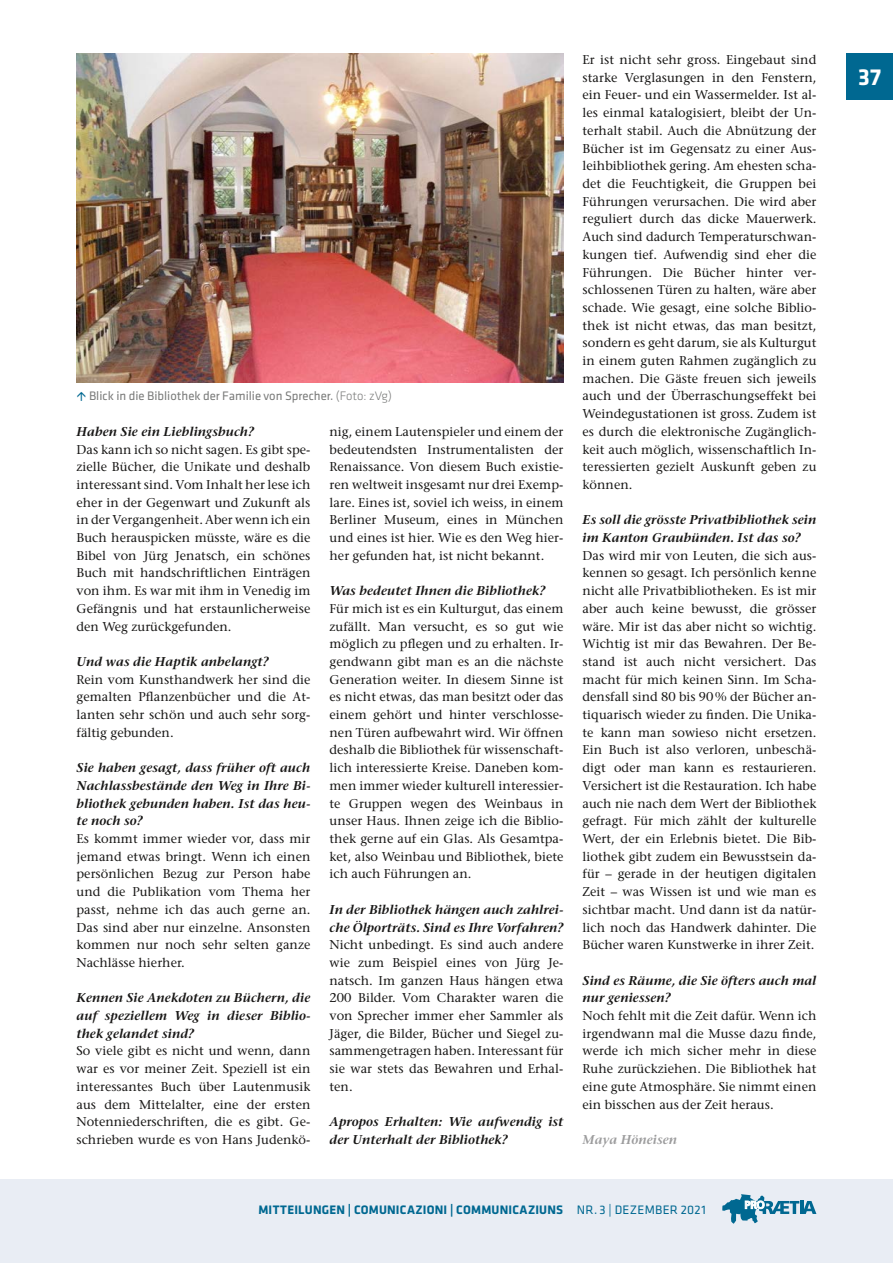
<style>
.page{position:relative;width:893px;height:1263px;background:#fff}
.page>*{position:absolute;margin:0;border:0;box-sizing:border-box;transform-origin:0 0}
.Pagina{font:700 24px "Klavika";color:#fff}
.Grundschrift_Pro_Rae{font:500 12.75px/17.7px "Stone Serif Std";letter-spacing:.005em;color:#181716;text-align:justify}
.Grundschrift_Pro_Rae-2{font:italic 600 12.75px/17.7px "Stone Serif Std";letter-spacing:.005em;color:#181716}
.t1{font:700 12.75px "Klavika";letter-spacing:.015em;color:#006891}
.Bildlegende_Pro_Raet{font:12.75px "Klavika";color:#7a7b7a}
.Autor_Pro_Raetia{font:italic 600 12.75px "Stone Serif Std";letter-spacing:.005em;color:#9c9c9d}
.s1{font-weight:300}
.s2{font-weight:400}
</style>
<div class="page">
<div style="left:0;top:1179px;width:893px;height:84px;background:#e9edf4"></div>
<div style="left:846px;top:53px;width:47px;height:46px;background:#006891"></div>
<svg style="left:722px;top:1194px;width:94px;height:30px"></svg>
<img style="left:77px;top:53px;width:486px;height:330px">
<p class="Bildlegende_Pro_Raet" style="left:89px;top:388px;width:304px">Blick in die Bibliothek der Familie von Sprecher. <span class="s1">(Foto: zVg)</span></p>
<p class="Grundschrift_Pro_Rae-2" style="left:77px;top:423px;width:179px">Haben Sie ein Lieblingsbuch?</p>
<p class="Grundschrift_Pro_Rae" style="left:77px;top:440px;width:235px">Das kann ich so nicht sagen. Es gibt spe&shy;zielle Bücher, die Unikate und deshalb interessant sind. Vom Inhalt her lese ich eher in der Gegenwart und Zukunft als in der Vergangenheit. Aber wenn ich ein Buch herauspicken müsste, wäre es die Bibel von Jürg Jenatsch, ein schönes Buch mit handschriftlichen Einträgen von ihm. Es war mit ihm in Venedig im Gefängnis und hat erstaunlicherweise den Weg zurückgefunden.</p>
<p class="Grundschrift_Pro_Rae-2" style="left:77px;top:653px;width:194px">Und was die Haptik anbelangt?</p>
<p class="Grundschrift_Pro_Rae" style="left:77px;top:670px;width:235px">Rein vom Kunsthandwerk her sind die gemalten Pflanzenbücher und die At&shy;lanten sehr schön und auch sehr sorg&shy;fältig gebunden.</p>
<p class="Grundschrift_Pro_Rae-2" style="left:77px;top:759px;width:235px;text-align:justify">Sie haben gesagt, dass früher oft auch Nachlassbestände den Weg in Ihre Bi&shy;bliothek gebunden haben. Ist das heu&shy;te noch so?</p>
<p class="Grundschrift_Pro_Rae" style="left:77px;top:830px;width:235px">Es kommt immer wieder vor, dass mir jemand etwas bringt. Wenn ich einen persönlichen Bezug zur Person habe und die Publikation vom Thema her passt, nehme ich das auch gerne an.<br>Das sind aber nur einzelne. Ansonsten kommen nur noch sehr selten ganze Nachlässe hierher.</p>
<p class="Grundschrift_Pro_Rae-2" style="left:77px;top:989px;width:235px;text-align:justify">Kennen Sie Anekdoten zu Büchern, die auf speziellem Weg in dieser Biblio&shy;thek gelandet sind?</p>
<p class="Grundschrift_Pro_Rae" style="left:77px;top:1042px;width:235px">So viele gibt es nicht und wenn, dann war es vor meiner Zeit. Speziell ist ein interessantes Buch über Lautenmusik aus dem Mittelalter, eine der ersten Notenniederschriften, die es gibt. Ge&shy;schrieben wurde es von Hans Judenkö-</p>
<p class="Grundschrift_Pro_Rae" style="left:330px;top:423px;width:235px">nig, einem Lautenspieler und einem der bedeutendsten Instrumentalisten der Renaissance. Von diesem Buch existie&shy;ren weltweit insgesamt nur drei Exemp&shy;lare. Eines ist, soviel ich weiss, in einem Berliner Museum, eines in München und eines ist hier. Wie es den Weg hier&shy;her gefunden hat, ist nicht bekannt.</p>
<p class="Grundschrift_Pro_Rae-2" style="left:330px;top:582px;width:217px">Was bedeutet Ihnen die Bibliothek?</p>
<p class="Grundschrift_Pro_Rae" style="left:330px;top:600px;width:235px">Für mich ist es ein Kulturgut, das einem zufällt. Man versucht, es so gut wie möglich zu pflegen und zu erhalten. Ir&shy;gendwann gibt man es an die nächste Generation weiter. In diesem Sinne ist es nicht etwas, das man besitzt oder das einem gehört und hinter verschlosse&shy;nen Türen aufbewahrt wird. Wir öffnen deshalb die Bibliothek für wissenschaft&shy;lich interessierte Kreise. Daneben kom&shy;men immer wieder kulturell interessier&shy;te Gruppen wegen des Weinbaus in unser Haus. Ihnen zeige ich die Biblio&shy;thek gerne auf ein Glas. Als Gesamtpa&shy;ket, also Weinbau und Bibliothek, biete ich auch Führungen an.</p>
<p class="Grundschrift_Pro_Rae-2" style="left:330px;top:901px;width:235px">In der Bibliothek hängen auch zahlrei&shy;che Ölporträts. Sind es Ihre Vorfahren?</p>
<p class="Grundschrift_Pro_Rae" style="left:330px;top:936px;width:235px">Nicht unbedingt. Es sind auch andere wie zum Beispiel eines von Jürg Je&shy;natsch. Im ganzen Haus hängen etwa 200 Bilder. Vom Charakter waren die von Sprecher immer eher Sammler als Jäger, die Bilder, Bücher und Siegel zu&shy;sammengetragen haben. Interessant für sie war stets das Bewahren und Erhal&shy;ten.</p>
<p class="Grundschrift_Pro_Rae-2" style="left:330px;top:1113px;width:235px">Apropos Erhalten: Wie aufwendig ist der Unterhalt der Bibliothek?</p>
<p class="Grundschrift_Pro_Rae" style="left:583px;top:51px;width:235px">Er ist nicht sehr gross. Eingebaut sind starke Verglasungen in den Fenstern, ein Feuer- und ein Wassermelder. Ist al&shy;les einmal katalogisiert, bleibt der Un&shy;terhalt stabil. Auch die Abnützung der Bücher ist im Gegensatz zu einer Aus&shy;leihbibliothek gering. Am ehesten scha&shy;det die Feuchtigkeit, die Gruppen bei Führungen verursachen. Die wird aber reguliert durch das dicke Mauerwerk.<br>Auch sind dadurch Temperaturschwan&shy;kungen tief. Aufwendig sind eher die Führungen. Die Bücher hinter ver&shy;schlossenen Türen zu halten, wäre aber schade. Wie gesagt, eine solche Biblio&shy;thek ist nicht etwas, das man besitzt, sondern es geht darum, sie als Kulturgut in einem guten Rahmen zugänglich zu machen. Die Gäste freuen sich jeweils auch und der Überraschungseffekt bei Weindegustationen ist gross. Zudem ist es durch die elektronische Zugänglich&shy;keit auch möglich, wissenschaftlich In&shy;teressierten gezielt Auskunft geben zu können.</p>
<p class="Grundschrift_Pro_Rae-2" style="left:583px;top:511px;width:235px">Es soll die grösste Privatbibliothek sein im Kanton Graubünden. Ist das so?</p>
<p class="Grundschrift_Pro_Rae" style="left:583px;top:546px;width:235px">Das wird mir von Leuten, die sich aus&shy;kennen so gesagt. Ich persönlich kenne nicht alle Privatbibliotheken. Es ist mir aber auch keine bewusst, die grösser wäre. Mir ist das aber nicht so wichtig.<br>Wichtig ist mir das Bewahren. Der Be&shy;stand ist auch nicht versichert. Das macht für mich keinen Sinn. Im Scha&shy;densfall sind 80 bis 90% der Bücher an&shy;tiquarisch wieder zu finden. Die Unika&shy;te kann man sowieso nicht ersetzen.<br>Ein Buch ist also verloren, unbeschä&shy;digt oder man kann es restaurieren.<br>Versichert ist die Restauration. Ich habe auch nie nach dem Wert der Bibliothek gefragt. Für mich zählt der kulturelle Wert, der ein Erlebnis bietet. Die Bib&shy;liothek gibt zudem ein Bewusstsein da&shy;für – gerade in der heutigen digitalen Zeit – was Wissen ist und wie man es sichtbar macht. Und dann ist da natür&shy;lich noch das Handwerk dahinter. Die Bücher waren Kunstwerke in ihrer Zeit.</p>
<p class="Grundschrift_Pro_Rae-2" style="left:583px;top:971px;width:235px">Sind es Räume, die Sie öfters auch mal nur geniessen?</p>
<p class="Grundschrift_Pro_Rae" style="left:583px;top:1007px;width:235px">Noch fehlt mit die Zeit dafür. Wenn ich irgendwann mal die Musse dazu finde, werde ich mich sicher mehr in diese Ruhe zurückziehen. Die Bibliothek hat eine gute Atmosphäre. Sie nimmt einen ein bisschen aus der Zeit heraus.</p>
<p class="Autor_Pro_Raetia" style="left:583px;top:1132px;width:96px">Maya Höneisen</p>
<p class="t1" style="left:258px;top:1200px;width:449px">MITTEILUNGEN | COMUNICAZIONI | COMMUNICAZIUNS <span class="s2">NR. 3 | DEZEMBER 2021</span></p>
<p class="Pagina" style="left:858px;top:60px;width:24px">37</p>
</div>
